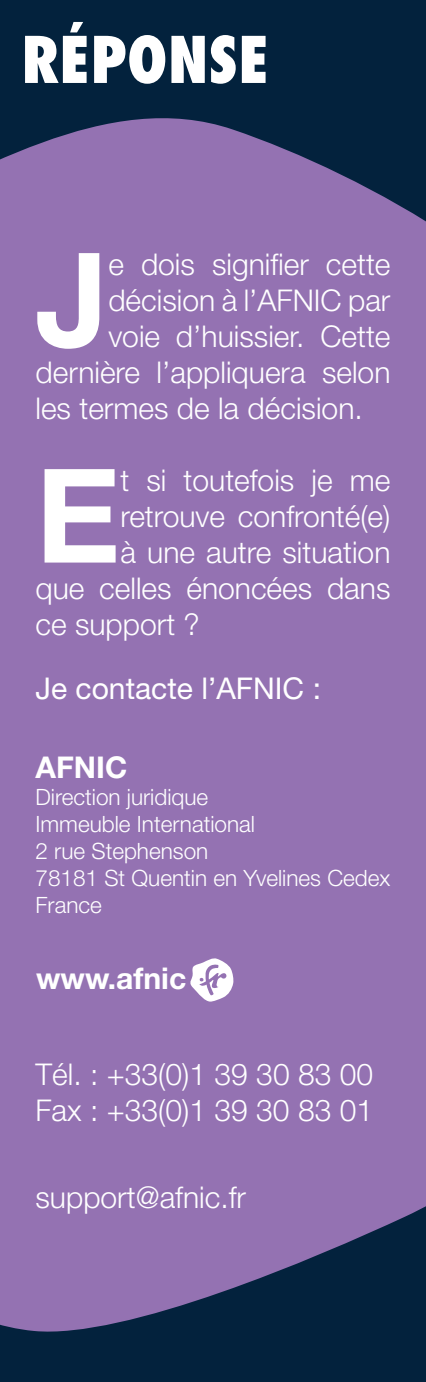
<style>
.page{position:relative;width:426px;height:1382px;background:#fff}
.page>*{position:absolute;margin:0;border:0;box-sizing:border-box;transform-origin:0 0}
.t1{font:700 130.75px "Helvetica Neue";color:#fff}
.t2{font:800 condensed 62.5px "Futura";color:#fff}
.t3{font:300 30px "Helvetica Neue";color:#fff}
.t4{font:30px "Helvetica Neue";color:#fff}
.t5{font:700 30px "Helvetica Neue";color:#fff}
.t6{font:300 22.5px "Helvetica Neue";color:#fff}
</style>
<div class="page">
<div style="left:0;top:0;width:425px;height:1382px;background:#03223d"></div>
<div style="left:0;top:118px;width:425px;height:1214px;background:#9472b2"></div>
<svg style="left:189px;top:957px;width:44px;height:45px;background:#d0c1dd"></svg>
<p class="t2" style="left:21px;top:21px;width:249px">RÉPONSE</p>
<p class="t1" style="left:35px;top:219px;width:74px">J</p>
<p class="t3" style="left:108px;top:246px;width:283px">e dois signifier cette</p>
<p class="t3" style="left:108px;top:282px;width:283px">décision à l’AFNIC par</p>
<p class="t3" style="left:108px;top:318px;width:283px">voie d’huissier. Cette</p>
<p class="t3" style="left:35px;top:354px;width:356px">dernière l’appliquera selon</p>
<p class="t3" style="left:35px;top:390px;width:328px">les termes de la décision.</p>
<p class="t1" style="left:35px;top:435px;width:86px">E</p>
<p class="t3" style="left:120px;top:462px;width:271px">t si toutefois je me</p>
<p class="t3" style="left:120px;top:498px;width:271px">retrouve confronté(e)</p>
<p class="t3" style="left:120px;top:534px;width:271px">à une autre situation</p>
<p class="t3" style="left:35px;top:570px;width:356px">que celles énoncées dans</p>
<p class="t3" style="left:35px;top:606px;width:165px">ce support ?</p>
<p class="t4" style="left:35px;top:670px;width:287px">Je contacte l’AFNIC :</p>
<p class="t5" style="left:35px;top:749px;width:93px">AFNIC</p>
<p class="t6" style="left:35px;top:783px;width:174px">Direction juridique</p>
<p class="t6" style="left:35px;top:810px;width:221px">Immeuble International</p>
<p class="t6" style="left:35px;top:837px;width:174px">2 rue Stephenson</p>
<p class="t6" style="left:35px;top:864px;width:356px">78181 St Quentin en Yvelines Cedex</p>
<p class="t6" style="left:35px;top:891px;width:68px">France</p>
<p class="t5" style="left:36px;top:960px;width:151px">www.afnic</p>
<p class="t3" style="left:35px;top:1056px;width:339px">Tél. : +33(0)1 39 30 83 00</p>
<p class="t3" style="left:35px;top:1092px;width:339px">Fax : +33(0)1 39 30 83 01</p>
<p class="t3" style="left:35px;top:1178px;width:212px">support@afnic.fr</p>
</div>
